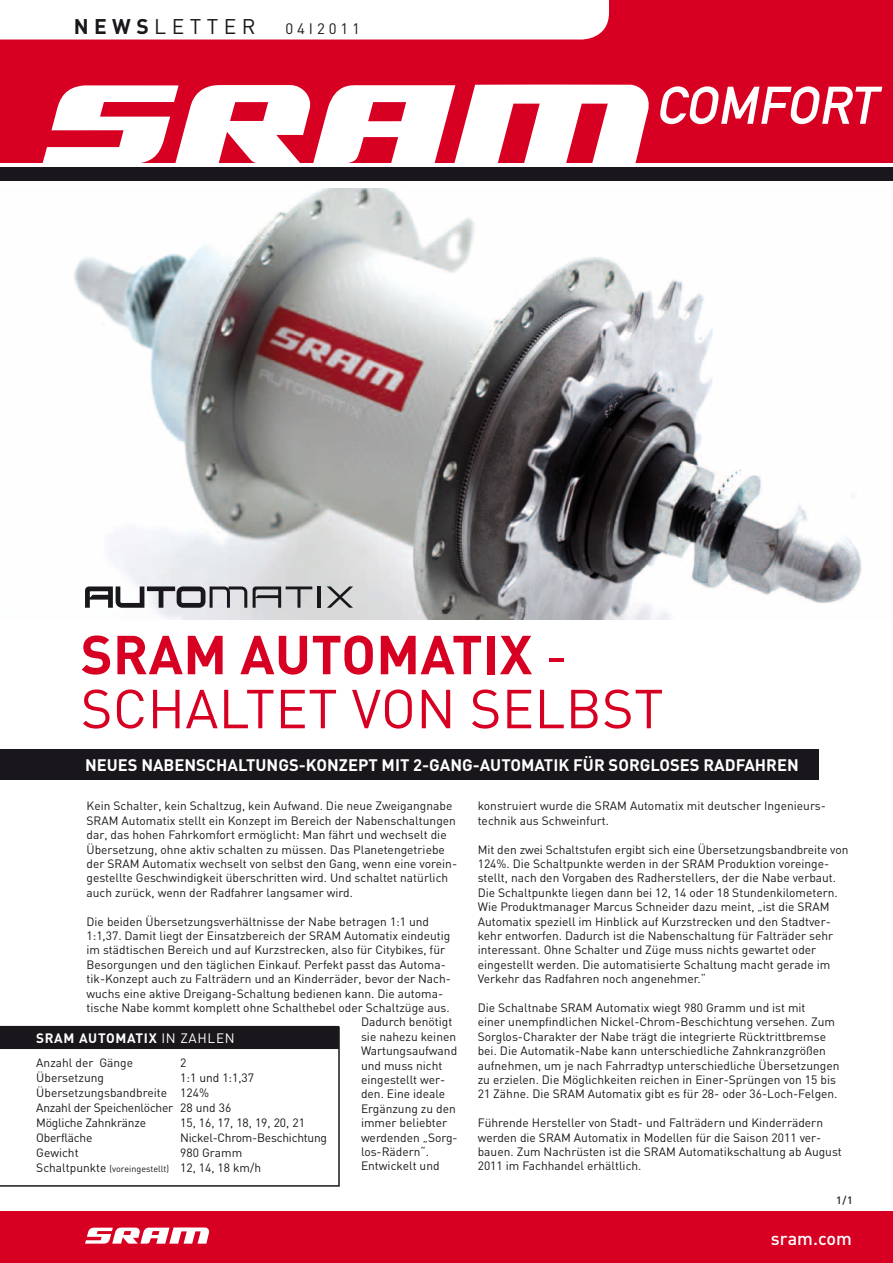
<style>
.page{position:relative;width:893px;height:1263px;background:#fff}
.page>*{position:absolute;margin:0;border:0;box-sizing:border-box;transform-origin:0 0}
.t1{font:54px/54px "DIN";letter-spacing:.005em;color:#d70022}
.t2{font:italic 52.2px "DIN Mittelschrift";color:#fff}
.t3{font:700 21px "DIN";color:#1a171c}
.t4{font:500 18px "DIN";color:#fff}
.t5{font:700 16.5px "DIN";color:#fff}
.t6{font:15px "DIN";letter-spacing:.26em;color:#1a171c}
.t7{font:700 13.5px "DIN";letter-spacing:.05em;color:#fff}
.t8{font:13.5px "DIN";color:#fff}
.t9{font:12px/14.4px "DIN";color:#1a171c}
.t10{font:12px/15px "DIN";letter-spacing:-.02em;color:#1a171c}
.t11{font:500 10.5px "DIN";color:#1a171c}
.s1{font-size:21px}
.s2{font-weight:700}
.s3{font-weight:400}
.s4{font-size:9px}
</style>
<div class="page">
<div style="left:0;top:0;width:893px;height:163px;background:#d70022"></div>
<div style="left:0;top:1212px;width:893px;height:51px;background:#d70022"></div>
<img style="left:74px;top:189px;width:788px;height:431px">
<div style="left:0;top:0;width:609px;height:40px;background:#fff"></div>
<svg style="left:43px;top:84px;width:606px;height:79px"></svg>
<div style="left:0;top:167px;width:893px;height:14px;background:#1a171c"></div>
<svg style="left:0;top:1026px;width:340px;height:161px"></svg>
<div style="left:1px;top:1027px;width:337px;height:21px;background:#1a171c"></div>
<div style="left:0;top:1026px;width:339px;height:23px;border:2px solid #1a171c"></div>
<div style="left:0;top:749px;width:819px;height:30px;background:#1a171c"></div>
<svg style="left:85px;top:1227px;width:125px;height:17px"></svg>
<svg style="left:253px;top:586px;width:59px;height:22px"></svg>
<hr style="left:317px;top:586px;width:3px;height:22px;background:#1a171c">
<svg style="left:85px;top:586px;width:162px;height:22px"></svg>
<svg style="left:327px;top:586px;width:26px;height:22px"></svg>
<h3 class="t3" style="left:74px;top:12px;width:39px">N EWS</h3>
<p class="t6" style="left:154px;top:19px;width:207px"><span class="s1">LE TTE R</span> 04I2011</p>
<h2 class="t2" style="left:655px;top:75px;width:233px">COMFORT</h2>
<h1 class="t1" style="left:81px;top:627px;width:584px"><span class="s2">SRAM AUTOMATIX</span> -<br>SCHALTET VON SE LBST</h1>
<h3 class="t5" style="left:85px;top:755px;width:367px">NEUES NABENSCHALTUNGS-KONZEPT M IT 2-GANG</h3>
<h3 class="t5" style="left:473px;top:755px;width:284px">-AUTOMATIK FÜR SORG LOSES RADFAHR</h3>
<h3 class="t5" style="left:777px;top:755px;width:20px">EN</h3>
<p class="t9" style="left:87px;top:798px;width:372px">Kein Schalter, kein Schaltzug, kein Aufwand. Die neue Zweigangnabe SRAM Automatix stellt ein Konzept im Bereich der Nabenschaltungen dar, das hohen Fahrkomfort ermöglicht: Man fährt und wechselt die Übersetzung, ohne aktiv schalten zu müssen. Das Planetengetriebe der SRAM Automatix wechselt von selbst den Gang, wenn eine vorein&shy;gestellte Geschwindigkeit überschritten wird. U nd schaltet natürlich auch zurück, wenn der Radfahrer langsamer wird.</p>
<p class="t9" style="left:87px;top:914px;width:344px">Die beiden Übersetzungsverhältnisse der Nabe betragen 1:1 und</p>
<p class="t9" style="left:87px;top:928px;width:365px">1:1,37. Damit liegt der Einsatzbereich der SRAM Automatix eindeutig</p>
<p class="t9" style="left:87px;top:942px;width:360px">im städtischen Bereich und auf Kurzstrecken, also für Citybikes, für</p>
<p class="t9" style="left:87px;top:957px;width:361px">Besorgungen und den täglichen Einkauf. Perfekt passt das Automa-</p>
<p class="t9" style="left:87px;top:971px;width:366px">tik-Konzept auch zu Falträdern und an Kinderräder, bevor der Nach-</p>
<p class="t9" style="left:87px;top:986px;width:358px">wuchs eine aktive Dreigang-Schaltung bedienen kann. Die automa-</p>
<p class="t9" style="left:87px;top:1000px;width:365px">tische Nabe kommt komplett ohne Schalthebel oder Schaltzüge aus.</p>
<p class="t9" style="left:361px;top:1014px;width:93px">Dadurch benötigt</p>
<p class="t9" style="left:361px;top:1029px;width:97px">sie nahezu keinen</p>
<p class="t9" style="left:361px;top:1043px;width:98px">Wartungsaufwand</p>
<p class="t9" style="left:361px;top:1058px;width:83px">und muss nicht</p>
<p class="t9" style="left:361px;top:1072px;width:86px">eingestellt wer-</p>
<p class="t9" style="left:361px;top:1086px;width:86px">den. Eine ideale</p>
<p class="t9" style="left:361px;top:1101px;width:96px">Ergänzung zu den</p>
<p class="t9" style="left:361px;top:1115px;width:88px">immer beliebter</p>
<p class="t9" style="left:361px;top:1130px;width:98px">werdenden „Sorg-</p>
<p class="t9" style="left:361px;top:1144px;width:70px">los-Rädern“.</p>
<p class="t9" style="left:361px;top:1158px;width:80px">Entwickelt und</p>
<p class="t7" style="left:36px;top:1029px;width:163px">SRAM AUTOMATIX <span class="s3">in Zahl</span></p>
<p class="t8" style="left:216px;top:1029px;width:17px">en</p>
<p class="t9" style="left:36px;top:1055px;width:98px">Anzahl der Gänge</p>
<p class="t9" style="left:180px;top:1055px;width:8px">2</p>
<p class="t9" style="left:36px;top:1070px;width:69px">Übersetzung</p>
<p class="t10" style="left:36px;top:1070px;width:219px;text-indent:144px">1:1 und 1:1,37<br>Übersetzungsbandbreite 124%<br>Anzahl der Speichenlöcher 28 und 36<br>Mögliche Zahnkränze</p>
<p class="t9" style="left:180px;top:1115px;width:126px">15, 16, 17, 18, 19, 20, 21</p>
<p class="t10" style="left:36px;top:1130px;width:58px">Oberfläche</p>
<p class="t10" style="left:180px;top:1130px;width:148px">Nickel-Chrom-Beschichtung</p>
<p class="t9" style="left:36px;top:1145px;width:44px">Gewicht</p>
<p class="t9" style="left:36px;top:1145px;width:226px;line-height:15px;text-indent:144px">980 Gramm<br>Schaltpunkte <span class="s4">(voreingestellt)</span> 12, 14, 18 km/h</p>
<p class="t9" style="left:478px;top:798px;width:350px">konstruiert wurde die SRAM Automatix mit deutscher Ingenieurs&shy;technik aus Schweinfurt.</p>
<p class="t9" style="left:478px;top:842px;width:372px">Mit den zwei Schaltstufen ergibt sich eine Übersetzungsbandbreite von 124%. Die Schaltpunkte werden in der SRAM Produktion voreinge&shy;stellt, nach den Vorgaben des Radherstellers, der die Nabe verbaut.<br>Die Schaltpunkte liegen dann bei 12, 14 oder 18 Stundenkilometern.<br>Wie Produktmanager Marcus Schneider dazu meint, „ist die SRAM Automatix speziell im Hinblick auf Kurzstrecken und den Stadtver&shy;kehr entworfen. Dadurch ist die Nabenschaltung für Falträder sehr interessant. Ohne Schalter und Züge muss nichts gewartet oder eingestellt werden. Die automatisierte Schaltung macht gerade im Verkehr das Radfahren noch angenehmer.“</p>
<p class="t9" style="left:478px;top:1000px;width:363px">Die Schaltnabe SRAM Automatix wiegt 980 Gramm und ist mit<br>einer unempfindlichen Nickel-Chrom-Beschichtung versehen. Zum Sorglos-Charakter der Nabe trägt die integrierte Rücktrittbremse bei. Die Automatik-Nabe kann unterschiedliche Zahnkranzgrößen aufnehmen, um je nach Fahrradtyp unterschiedliche Übersetzungen zu erzielen. Die Möglichkeiten reichen in Einer-Sprüngen von 15 bis 21 Zähne. Die SRAM Automatix gibt es für 28- oder 36-Loch-Felgen.</p>
<p class="t9" style="left:478px;top:1115px;width:366px">Führende Hersteller von Stadt- und Falträdern und Kinderrädern werden die SRAM Automatix in Modellen für die Saison 2011 ver&shy;bauen. Zum Nachrüsten ist die SRAM Automatikschaltung ab August 2011 im Fachhandel erhältlich.</p>
<p class="t11" style="left:836px;top:1193px;width:18px">1/1</p>
<h3 class="t4" style="left:771px;top:1227px;width:82px">sram.com</h3>
</div>
